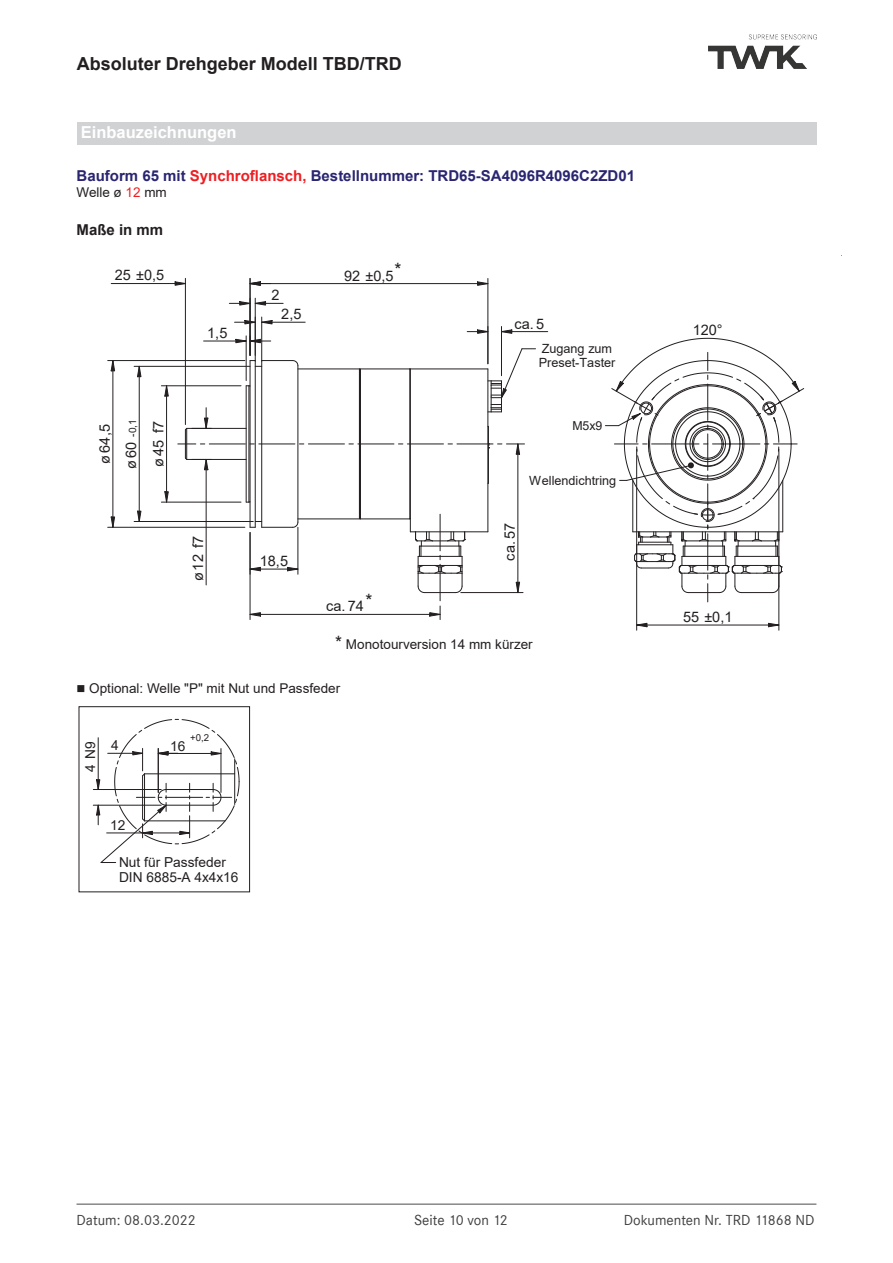
<style>
.page{position:relative;width:893px;height:1263px;background:#fff}
.page>*{position:absolute;margin:0;border:0;box-sizing:border-box;transform-origin:0 0}
.t1{font:700 18px "Arial";color:#231f20}
.t2{font:18px "Arial";color:#231f20}
.t3{font:700 16.5px "Arial";color:#fff}
.t4{font:700 15px "Arial";color:#292571}
.t5{font:15px "Corporate S";color:#3e3e3f}
.t6{font:700 15px "Arial";color:#231f20}
.t7{font:14.55px "Arial";color:#231f20}
.t8{font:13.8px/14.7px "Arial";color:#231f20}
.t9{font:13.5px "Arial";color:#231f20}
.t10{font:12.6px/13.5px "Arial";color:#231f20}
.t11{font:12.3px "Arial";color:#231f20}
.t12{font:10.2px "Arial";color:#231f20}
.t13{font:9.6px "Arial";color:#231f20}
.s1{color:#ee1f23}
.s2{font-size:14.55px}
.s3{font-size:18px}
</style>
<div class="page">
<hr style="left:77px;top:1203px;width:739px;height:2px;background:#888787">
<img style="left:709px;top:35px;width:107px;height:33px">
<div style="left:77px;top:122px;width:739px;height:23px;background:#d1d2d4"></div>
<div style="left:79px;top:706px;width:171px;height:186px;border:1px solid #231f20"></div>
<hr style="left:93px;top:789px;width:68px;height:1px;background:#231f20">
<hr style="left:93px;top:805px;width:68px;height:1px;background:#231f20">
<svg style="left:96px;top:719px;width:144px;height:144px"></svg>
<hr style="left:187px;top:428px;width:59px;height:1px;background:#231f20">
<hr style="left:187px;top:459px;width:59px;height:1px;background:#231f20">
<hr style="left:297px;top:366px;width:1px;height:156px;background:#231f20">
<hr style="left:250px;top:361px;width:1px;height:166px;background:#231f20">
<hr style="left:246px;top:386px;width:1px;height:116px;background:#231f20">
<hr style="left:255px;top:361px;width:1px;height:166px;background:#231f20">
<hr style="left:261px;top:361px;width:1px;height:166px;background:#231f20">
<hr style="left:248px;top:386px;width:1px;height:116px;background:#231f20">
<hr style="left:298px;top:368px;width:61px;height:1px;background:#231f20">
<hr style="left:262px;top:527px;width:31px;height:1px;background:#231f20">
<hr style="left:262px;top:360px;width:31px;height:1px;background:#231f20">
<svg style="left:292px;top:360px;width:7px;height:7px"></svg>
<svg style="left:250px;top:521px;width:12px;height:7px"></svg>
<hr style="left:360px;top:369px;width:1px;height:150px;background:#231f20">
<hr style="left:359px;top:369px;width:1px;height:149px;background:#231f20">
<hr style="left:409px;top:369px;width:1px;height:150px;background:#231f20">
<hr style="left:360px;top:518px;width:50px;height:1px;background:#231f20">
<svg style="left:292px;top:517px;width:70px;height:11px"></svg>
<svg style="left:358px;top:368px;width:54px;height:3px"></svg>
<hr style="left:488px;top:426px;width:1px;height:57px;background:#231f20">
<hr style="left:487px;top:369px;width:1px;height:163px;background:#231f20">
<hr style="left:410px;top:369px;width:1px;height:163px;background:#231f20">
<hr style="left:410px;top:531px;width:78px;height:1px;background:#231f20">
<hr style="left:410px;top:368px;width:78px;height:1px;background:#231f20">
<hr style="left:457px;top:444px;width:36px;height:1px;background:#231f20">
<hr style="left:407px;top:444px;width:36px;height:1px;background:#231f20">
<hr style="left:358px;top:444px;width:36px;height:1px;background:#231f20">
<hr style="left:308px;top:444px;width:36px;height:1px;background:#231f20">
<hr style="left:259px;top:444px;width:36px;height:1px;background:#231f20">
<hr style="left:209px;top:444px;width:36px;height:1px;background:#231f20">
<hr style="left:501px;top:326px;width:1px;height:50px;background:#231f20">
<svg style="left:467px;top:329px;width:46px;height:5px"></svg>
<hr style="left:501px;top:331px;width:47px;height:1px;background:#231f20">
<svg style="left:488px;top:348px;width:47px;height:64px"></svg>
<svg style="left:178px;top:408px;width:33px;height:63px"></svg>
<hr style="left:206px;top:459px;width:1px;height:126px;background:#231f20">
<svg style="left:164px;top:386px;width:5px;height:11px"></svg>
<svg style="left:164px;top:491px;width:5px;height:11px"></svg>
<hr style="left:161px;top:385px;width:80px;height:1px;background:#231f20">
<hr style="left:161px;top:502px;width:80px;height:1px;background:#231f20">
<hr style="left:166px;top:386px;width:1px;height:116px;background:#231f20">
<svg style="left:110px;top:361px;width:5px;height:11px"></svg>
<svg style="left:110px;top:516px;width:5px;height:11px"></svg>
<hr style="left:108px;top:360px;width:137px;height:1px;background:#231f20">
<hr style="left:108px;top:527px;width:137px;height:1px;background:#231f20">
<hr style="left:112px;top:361px;width:1px;height:166px;background:#231f20">
<hr style="left:246px;top:336px;width:1px;height:45px;background:#231f20">
<hr style="left:204px;top:341px;width:42px;height:1px;background:#231f20">
<svg style="left:235px;top:336px;width:36px;height:31px"></svg>
<hr style="left:255px;top:298px;width:1px;height:57px;background:#231f20">
<svg style="left:229px;top:301px;width:54px;height:5px"></svg>
<svg style="left:477px;top:281px;width:12px;height:5px"></svg>
<hr style="left:487px;top:278px;width:1px;height:86px;background:#231f20">
<hr style="left:250px;top:283px;width:238px;height:1px;background:#231f20">
<svg style="left:174px;top:281px;width:11px;height:5px"></svg>
<hr style="left:185px;top:278px;width:1px;height:147px;background:#231f20">
<hr style="left:250px;top:278px;width:1px;height:77px;background:#231f20">
<hr style="left:111px;top:283px;width:74px;height:1px;background:#231f20">
<svg style="left:249px;top:281px;width:22px;height:5px"></svg>
<hr style="left:440px;top:564px;width:1px;height:37px;background:#231f20">
<svg style="left:414px;top:532px;width:52px;height:62px"></svg>
<hr style="left:440px;top:514px;width:1px;height:37px;background:#231f20">
<svg style="left:249px;top:612px;width:12px;height:5px"></svg>
<hr style="left:250px;top:532px;width:1px;height:88px;background:#231f20">
<svg style="left:429px;top:606px;width:12px;height:14px"></svg>
<hr style="left:250px;top:614px;width:190px;height:1px;background:#231f20">
<svg style="left:515px;top:581px;width:5px;height:13px"></svg>
<svg style="left:498px;top:443px;width:26px;height:12px"></svg>
<hr style="left:461px;top:592px;width:62px;height:1px;background:#231f20">
<hr style="left:517px;top:444px;width:1px;height:149px;background:#231f20">
<svg style="left:249px;top:566px;width:12px;height:6px"></svg>
<svg style="left:287px;top:566px;width:11px;height:6px"></svg>
<hr style="left:250px;top:532px;width:1px;height:42px;background:#231f20">
<hr style="left:298px;top:527px;width:1px;height:47px;background:#231f20">
<hr style="left:250px;top:569px;width:48px;height:1px;background:#231f20">
<svg style="left:637px;top:622px;width:11px;height:6px"></svg>
<svg style="left:768px;top:622px;width:12px;height:6px"></svg>
<hr style="left:636px;top:449px;width:1px;height:181px;background:#231f20">
<hr style="left:778px;top:449px;width:1px;height:181px;background:#231f20">
<hr style="left:637px;top:625px;width:142px;height:1px;background:#231f20">
<hr style="left:261px;top:317px;width:1px;height:44px;background:#231f20">
<hr style="left:255px;top:317px;width:1px;height:44px;background:#231f20">
<hr style="left:262px;top:322px;width:43px;height:1px;background:#231f20">
<svg style="left:235px;top:320px;width:38px;height:5px"></svg>
<svg style="left:137px;top:365px;width:5px;height:13px"></svg>
<svg style="left:137px;top:510px;width:5px;height:11px"></svg>
<hr style="left:134px;top:366px;width:116px;height:1px;background:#231f20">
<hr style="left:134px;top:521px;width:119px;height:1px;background:#231f20">
<hr style="left:139px;top:366px;width:1px;height:155px;background:#231f20">
<svg style="left:605px;top:337px;width:200px;height:265px"></svg>
<h1 class="t1" style="left:77px;top:51px;width:327px">Absoluter Drehgeber Modell TBD/TRD</h1>
<p class="t3" style="left:81px;top:121px;width:157px">Einbauzeichnungen</p>
<p class="t4" style="left:77px;top:165px;width:560px">Bauform 65 mit <span class="s1">Synchroflansch,</span> Bestellnummer: TRD65-SA4096R4096C2ZD01</p>
<p class="t9" style="left:77px;top:183px;width:92px">Welle ø <span class="s1">12</span> mm</p>
<p class="t6" style="left:77px;top:219px;width:88px">Maße in mm</p>
<h1 class="t2" style="left:395px;top:257px;width:9px">*</h1>
<p class="t7" style="left:115px;top:265px;width:51px">25 ±0,5</p>
<p class="t7" style="left:344px;top:265px;width:51px">92 ±0,5</p>
<p class="t7" style="left:207px;top:323px;width:22px">1,5</p>
<p class="t7" style="left:95px;top:463px;width:41px;rotate:-90deg">ø64,5</p>
<p class="t12" style="left:126px;top:458px;width:40px;rotate:-90deg"><span class="s2">60</span> -0,1</p>
<p class="t7" style="left:121px;top:469px;width:10px;rotate:-90deg">ø</p>
<p class="t7" style="left:148px;top:467px;width:47px;rotate:-90deg">ø45 f7</p>
<p class="t7" style="left:188px;top:581px;width:47px;rotate:-90deg">ø12 f7</p>
<p class="t7" style="left:271px;top:285px;width:10px">2</p>
<p class="t7" style="left:281px;top:304px;width:22px">2,5</p>
<p class="t7" style="left:260px;top:551px;width:30px">18,5</p>
<p class="t7" style="left:515px;top:313px;width:31px">ca. 5</p>
<p class="t10" style="left:539px;top:342px;width:78px">Zugang zum<br>Preset-Taster</p>
<p class="t11" style="left:572px;top:417px;width:31px">M5x9</p>
<h1 class="t2" style="left:365px;top:588px;width:9px">*</h1>
<p class="t7" style="left:326px;top:596px;width:39px">ca. 74</p>
<p class="t7" style="left:500px;top:560px;width:39px;rotate:-90deg">ca.57</p>
<p class="t10" style="left:529px;top:474px;width:89px">Wellendichtring</p>
<p class="t9" style="left:335px;top:635px;width:199px"><span class="s3">*</span> Monotourversion 14 mm kürzer</p>
<p class="t9" style="left:77px;top:679px;width:265px">■ Optional: Welle "P" mit Nut und Passfeder</p>
<p class="t8" style="left:83px;top:772px;width:32px;rotate:-90deg">4 N9</p>
<p class="t13" style="left:190px;top:731px;width:20px">+0,2</p>
<p class="t8" style="left:111px;top:738px;width:9px">4</p>
<p class="t8" style="left:170px;top:738px;width:17px">16</p>
<p class="t8" style="left:110px;top:818px;width:17px">12</p>
<p class="t8" style="left:119px;top:855px;width:121px">Nut für Passfeder<br>DIN 6885-A 4x4x16</p>
<p class="t7" style="left:693px;top:320px;width:32px">120°</p>
<p class="t7" style="left:683px;top:607px;width:51px">55 ±0,1</p>
<p class="t5" style="left:77px;top:1211px;width:121px">Datum: 08.03.2022</p>
<p class="t5" style="left:414px;top:1211px;width:95px">Seite 10 von 12</p>
<p class="t5" style="left:624px;top:1211px;width:192px">Dokumenten Nr. TRD 11868 ND</p>
</div>
